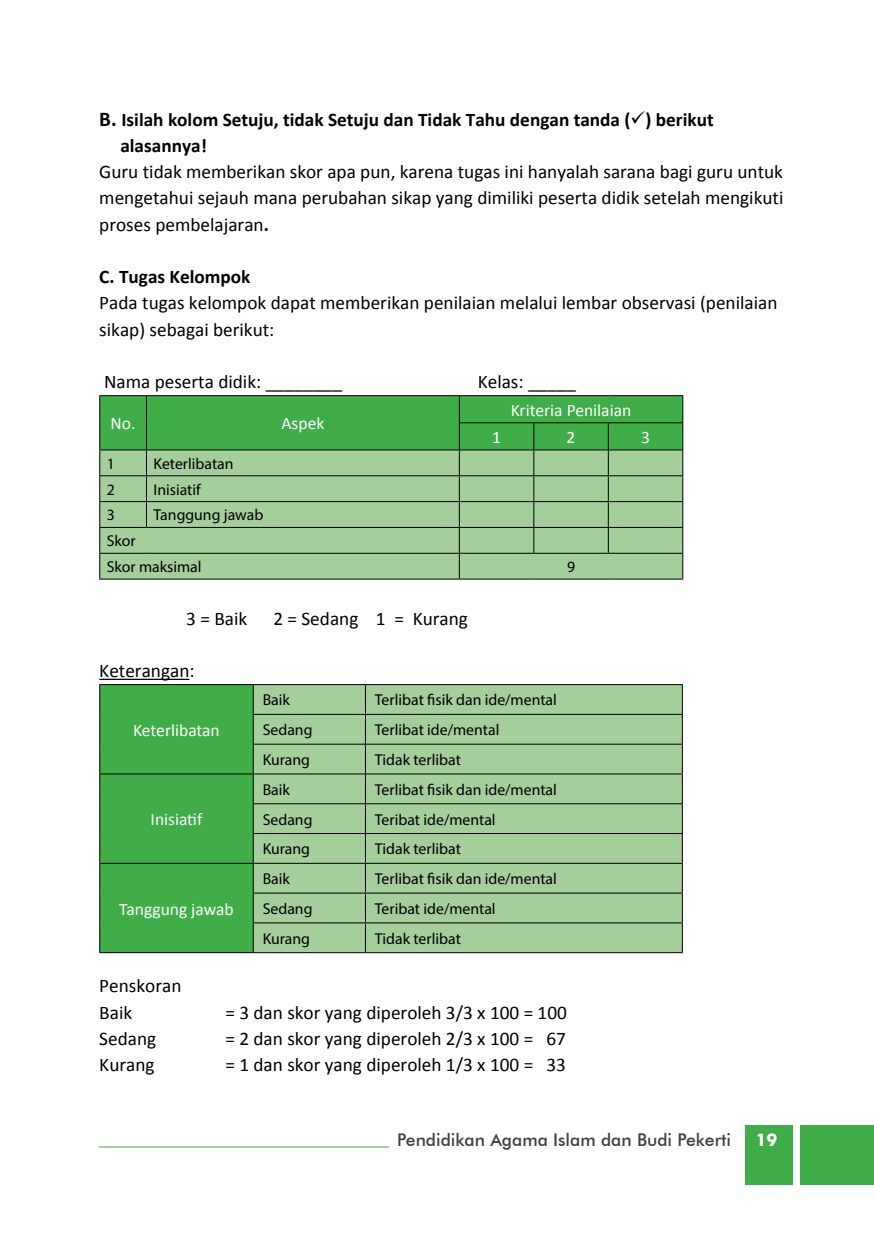
<style>
.page{position:relative;width:874px;height:1241px;background:#fff}
.page>*{position:absolute;margin:0;border:0;box-sizing:border-box;transform-origin:0 0}
.t1{font:19.25px/26.2px "Calibri";color:#000}
.t2{font:700 19.25px/26.2px "Calibri";color:#000}
.t3{font:17.5px "Calibri";color:#fff}
.t4{font:500 17.5px "Futura BT";color:#414042}
.t5{font:700 17.5px "Futura BT";color:#fff}
.t6{font:15.75px/25.9px "Myriad Pro";color:#000}
.s1{font-size:21px}
.s2{font-weight:700}
</style>
<div class="page">
<hr style="left:99px;top:1145px;width:289px;height:2px;background:#a4ce9a">
<div style="left:745px;top:1124px;width:128px;height:60px;background:#41ad49"></div>
<div style="left:793px;top:1123px;width:6px;height:63px;background:#fff"></div>
<hr style="left:99px;top:678px;width:90px;height:2px;background:#000">
<svg style="left:99px;top:395px;width:584px;height:183px;background:#80bb7c"></svg>
<hr style="left:99px;top:578px;width:47px;height:1px;background:#000">
<hr style="left:146px;top:578px;width:313px;height:1px;background:#000">
<hr style="left:459px;top:578px;width:74px;height:1px;background:#000">
<hr style="left:533px;top:578px;width:75px;height:1px;background:#000">
<hr style="left:608px;top:578px;width:75px;height:1px;background:#000">
<div style="left:254px;top:685px;width:427px;height:267px;background:#a4ce9a"></div>
<hr style="left:253px;top:684px;width:112px;height:1px;background:#000">
<hr style="left:365px;top:684px;width:317px;height:1px;background:#000">
<hr style="left:253px;top:713px;width:112px;height:1px;background:#000">
<hr style="left:365px;top:713px;width:317px;height:1px;background:#000">
<hr style="left:253px;top:743px;width:112px;height:1px;background:#000">
<hr style="left:365px;top:743px;width:317px;height:1px;background:#000">
<hr style="left:253px;top:773px;width:112px;height:1px;background:#000">
<hr style="left:365px;top:773px;width:317px;height:1px;background:#000">
<hr style="left:253px;top:803px;width:112px;height:1px;background:#000">
<hr style="left:365px;top:803px;width:317px;height:1px;background:#000">
<hr style="left:253px;top:833px;width:112px;height:1px;background:#000">
<hr style="left:365px;top:833px;width:317px;height:1px;background:#000">
<hr style="left:99px;top:952px;width:154px;height:1px;background:#000">
<hr style="left:253px;top:862px;width:112px;height:1px;background:#000">
<hr style="left:365px;top:862px;width:317px;height:1px;background:#000">
<hr style="left:253px;top:892px;width:112px;height:1px;background:#000">
<hr style="left:365px;top:892px;width:317px;height:1px;background:#000">
<hr style="left:253px;top:922px;width:112px;height:1px;background:#000">
<div style="left:99px;top:684px;width:155px;height:268px;background:#41ad49"></div>
<hr style="left:365px;top:922px;width:317px;height:1px;background:#000">
<svg style="left:365px;top:685px;width:1px;height:267px"></svg>
<svg style="left:681px;top:685px;width:1px;height:267px"></svg>
<hr style="left:253px;top:952px;width:112px;height:1px;background:#000">
<hr style="left:365px;top:952px;width:317px;height:1px;background:#000">
<p class="t2" style="left:120px;top:106px;width:594px;text-indent:-21px"><span class="s1">B.</span> Isilah kolom Setuju, tidak Setuju dan Tidak Tahu dengan tanda (✓) berikut alasannya!</p>
<p class="t1" style="left:99px;top:159px;width:685px;text-align:justify">Guru tidak memberikan skor apa pun, karena tugas ini hanyalah sarana bagi guru untuk mengetahui sejauh mana perubahan sikap yang dimiliki peserta didik setelah mengikuti proses pembelajaran<span class="s2">.</span></p>
<p class="t2" style="left:99px;top:263px;width:153px">C. Tugas Kelompok</p>
<p class="t1" style="left:99px;top:290px;width:679px">Pada tugas kelompok dapat memberikan penilaian melalui lembar observasi (penilaian sikap) sebagai berikut:</p>
<p class="t1" style="left:104px;top:369px;width:240px">Nama peserta didik: ________</p>
<p class="t1" style="left:477px;top:369px;width:100px">Kelas: _____</p>
<p class="t3" style="left:111px;top:412px;width:26px">No.</p>
<p class="t3" style="left:281px;top:412px;width:44px">Aspek</p>
<p class="t3" style="left:510px;top:399px;width:122px">Kriteria Penilaian</p>
<p class="t3" style="left:492px;top:426px;width:10px">1</p>
<p class="t3" style="left:566px;top:426px;width:10px">2</p>
<p class="t3" style="left:640px;top:426px;width:10px">3</p>
<p class="t6" style="left:107px;top:450px;width:10px">1</p>
<p class="t6" style="left:153px;top:450px;width:82px">Keterlibatan</p>
<p class="t6" style="left:107px;top:476px;width:10px">2</p>
<p class="t6" style="left:153px;top:476px;width:49px">Inisiatif</p>
<p class="t6" style="left:107px;top:502px;width:10px">3</p>
<p class="t6" style="left:153px;top:502px;width:111px">Tanggung jawab</p>
<p class="t6" style="left:107px;top:527px;width:96px">Skor<br>Skor maksimal</p>
<p class="t6" style="left:566px;top:553px;width:10px">9</p>
<p class="t1" style="left:186px;top:605px;width:62px">3 = Baik</p>
<p class="t1" style="left:273px;top:605px;width:196px">2 = Sedang 1 = Kurang</p>
<p class="t1" style="left:99px;top:657px;width:97px">Keterangan:</p>
<p class="t3" style="left:133px;top:718px;width:88px">Keterlibatan</p>
<p class="t3" style="left:150px;top:808px;width:53px">Inisiatif</p>
<p class="t3" style="left:119px;top:897px;width:116px">Tanggung jawab</p>
<p class="t6" style="left:262px;top:686px;width:29px">Baik</p>
<p class="t6" style="left:375px;top:686px;width:183px">Terlibat fisik dan ide/mental</p>
<p class="t6" style="left:262px;top:716px;width:51px">Sedang</p>
<p class="t6" style="left:375px;top:716px;width:126px">Terlibat ide/mental</p>
<p class="t6" style="left:262px;top:746px;width:49px">Kurang</p>
<p class="t6" style="left:375px;top:746px;width:87px">Tidak terlibat</p>
<p class="t6" style="left:262px;top:776px;width:29px">Baik</p>
<p class="t6" style="left:375px;top:776px;width:183px">Terlibat fisik dan ide/mental</p>
<p class="t6" style="left:262px;top:806px;width:51px">Sedang</p>
<p class="t6" style="left:375px;top:806px;width:122px">Teribat ide/mental</p>
<p class="t6" style="left:262px;top:835px;width:49px">Kurang</p>
<p class="t6" style="left:375px;top:835px;width:87px">Tidak terlibat</p>
<p class="t6" style="left:262px;top:865px;width:29px">Baik</p>
<p class="t6" style="left:375px;top:865px;width:183px">Terlibat fisik dan ide/mental</p>
<p class="t6" style="left:262px;top:895px;width:51px">Sedang</p>
<p class="t6" style="left:375px;top:895px;width:122px">Teribat ide/mental</p>
<p class="t6" style="left:262px;top:925px;width:49px">Kurang</p>
<p class="t6" style="left:375px;top:925px;width:87px">Tidak terlibat</p>
<p class="t1" style="left:99px;top:972px;width:84px">Penskoran<br>Baik</p>
<p class="t1" style="left:225px;top:999px;width:343px">= 3 dan skor yang diperoleh 3/3 x 100 = 100</p>
<p class="t1" style="left:99px;top:1025px;width:58px">Sedang</p>
<p class="t1" style="left:225px;top:1025px;width:342px">= 2 dan skor yang diperoleh 2/3 x 100 = 67</p>
<p class="t1" style="left:99px;top:1051px;width:57px">Kurang</p>
<p class="t1" style="left:225px;top:1051px;width:342px">= 1 dan skor yang diperoleh 1/3 x 100 = 33</p>
<p class="t4" style="left:397px;top:1129px;width:335px">Pendidikan Agama Islam dan Budi Pekerti</p>
<p class="t5" style="left:755px;top:1129px;width:23px">19</p>
</div>
